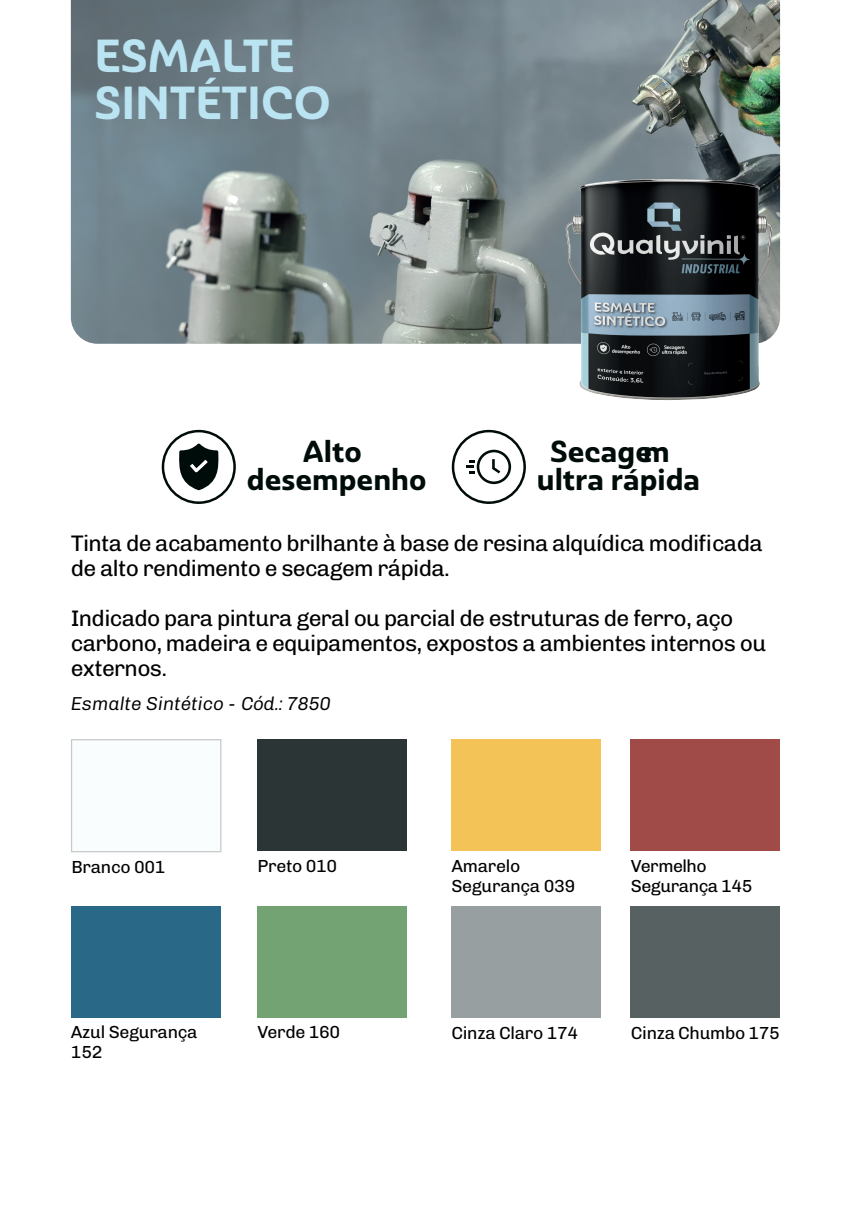
<style>
.page{position:relative;width:851px;height:1205px;background:#fff}
.page>*{position:absolute;margin:0;border:0;box-sizing:border-box;transform-origin:0 0}
.t1{font:45px/47.5px "Ashemore Nor Bol";color:#bae4f2}
.t2{font:29.5px/28.8px "Ashemore Nor Bol";color:#000c0a;text-align:center}
.t3{font:22.5px/25px "Chivo";letter-spacing:-.03em;color:#000002}
.t4{font:italic 300 18.75px "Chivo";color:#000002}
.t5{font:17.5px/20px "Chivo";letter-spacing:-.02em;color:#000002}
</style>
<div class="page">
<div style="left:257px;top:739px;width:149px;height:112px;background:#2b3536"></div>
<div style="left:257px;top:906px;width:149px;height:112px;background:#73a372"></div>
<div style="left:630px;top:739px;width:150px;height:112px;background:#a04b47"></div>
<div style="left:451px;top:739px;width:149px;height:112px;background:#f3c357"></div>
<div style="left:630px;top:906px;width:150px;height:112px;background:#586162"></div>
<div style="left:71px;top:906px;width:149px;height:112px;background:#2a6888"></div>
<div style="left:71px;top:739px;width:150px;height:113px;background:#fafdfd;border:1px solid #c7c8ca"></div>
<div style="left:451px;top:906px;width:149px;height:112px;background:#989fa0"></div>
<img style="left:71px;top:0;width:709px;height:344px">
<img style="left:558px;top:174px;width:222px;height:226px">
<svg style="left:162px;top:430px;width:74px;height:74px"></svg>
<svg style="left:451px;top:430px;width:75px;height:74px"></svg>
<h1 class="t1" style="left:94px;top:31px;width:238px">ESMALTE<br>SINTÉTICO</h1>
<h2 class="t2" style="left:247px;top:436px;width:181px">Alto desempenho</h2>
<h2 class="t2" style="left:537px;top:436px;width:165px">Secagem ultra rápida</h2>
<p class="t3" style="left:71px;top:530px;width:693px">Tinta de acabamento brilhante à base de resina alquídica modificada de alto rendimento e secagem rápida.</p>
<p class="t3" style="left:71px;top:605px;width:696px">Indicado para pintura geral ou parcial de estruturas de ferro, aço carbono, madeira e equipamentos, expostos a ambientes internos ou externos.</p>
<p class="t4" style="left:71px;top:689px;width:261px">Esmalte Sintético - Cód.: 7850</p>
<p class="t5" style="left:72px;top:856px;width:95px">Branco 001</p>
<p class="t5" style="left:257px;top:855px;width:81px">Preto 010</p>
<p class="t5" style="left:451px;top:855px;width:125px">Amarelo<br>Segurança 039</p>
<p class="t5" style="left:630px;top:855px;width:123px">Vermelho<br>Segurança 145</p>
<p class="t5" style="left:71px;top:1021px;width:128px">Azul Segurança</p>
<p class="t5" style="left:630px;top:1022px;width:151px">Cinza Chumbo 175</p>
<p class="t5" style="left:71px;top:1041px;width:33px">152</p>
<p class="t5" style="left:257px;top:1021px;width:84px">Verde 160</p>
<p class="t5" style="left:451px;top:1022px;width:128px">Cinza Claro 174</p>
</div>
